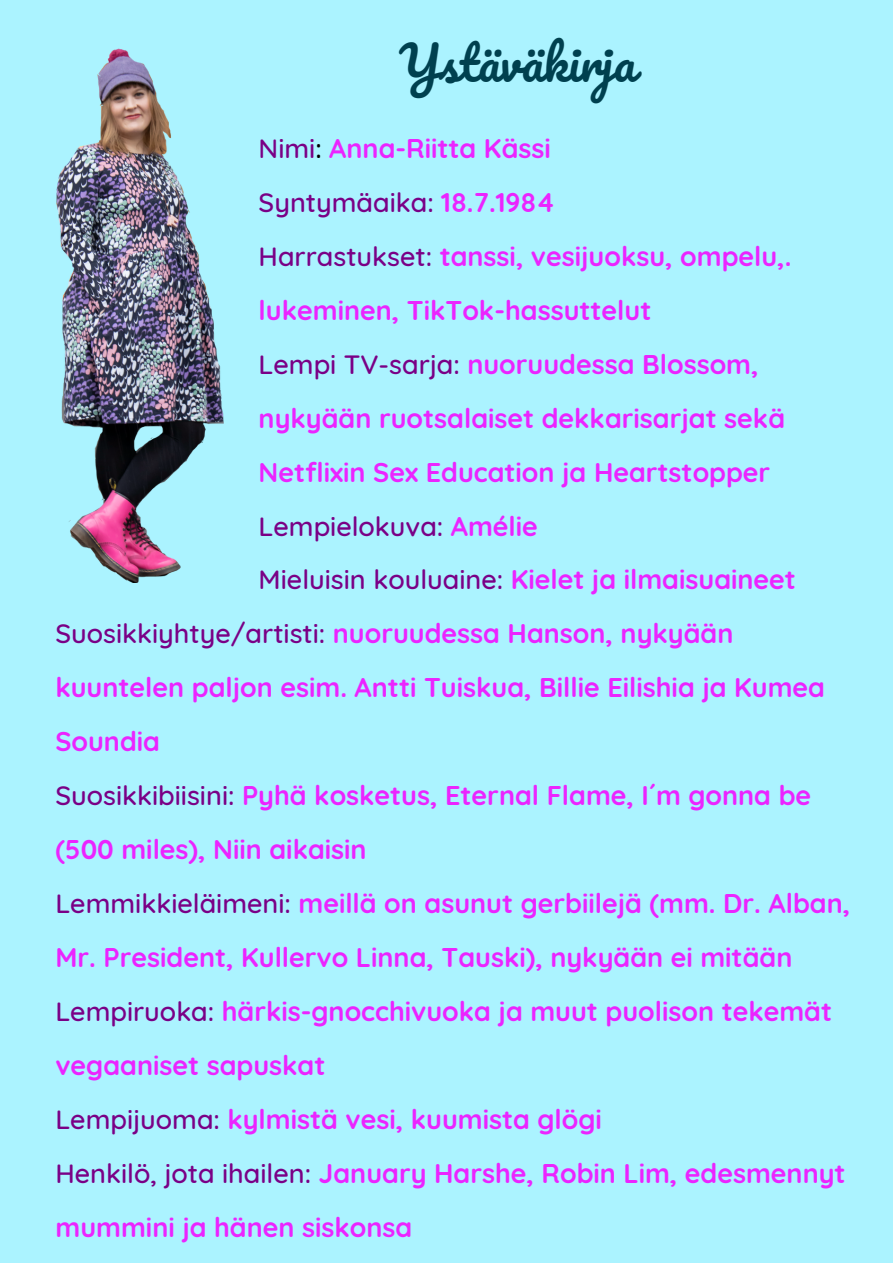
<style>
.page{position:relative;width:893px;height:1264px;background:#fff}
.page>*{position:absolute;margin:0;border:0;box-sizing:border-box;transform-origin:0 0}
.t1{font:47.25px "Pacifico";color:#00404f}
.t2{font:700 27px "Quicksand";color:#eb24fe}
.t3{font:500 27px "Quicksand";color:#7a0086}
.s1{font-weight:500;color:#7a0086}
.s2{font-weight:500;color:#000}
.s3{font-weight:700;color:#eb24fe}
</style>
<div class="page">
<div style="left:0;top:0;width:892px;height:1262px;background:#abf3ff"></div>
<img style="left:56px;top:48px;width:167px;height:534px">
<h1 class="t1" style="left:399px;top:38px;width:238px">Ystäväkirja</h1>
<p class="t2" style="left:258px;top:131px;width:294px"><span class="s1">Nimi</span><span class="s2">:</span> Anna-Riitta Kässi</p>
<p class="t3" style="left:258px;top:185px;width:298px">Syntymäaika: <span class="s3">18.7.1984</span></p>
<p class="t2" style="left:258px;top:238px;width:534px"><span class="s1">Harrastukset:</span> tanssi, vesijuoksu, ompelu,.</p>
<p class="t2" style="left:258px;top:292px;width:394px">lukeminen, TikTok-hassuttelut</p>
<p class="t2" style="left:258px;top:346px;width:501px"><span class="s1">Lempi TV-sarja:</span> nuoruudessa Blossom,</p>
<p class="t2" style="left:258px;top:400px;width:528px">nykyään ruotsalaiset dekkarisarjat sekä</p>
<p class="t2" style="left:258px;top:454px;width:513px">Netflixin Sex Education ja Heartstopper</p>
<p class="t3" style="left:258px;top:508px;width:281px">Lempielokuva: <span class="s3">Amélie</span></p>
<p class="t2" style="left:258px;top:562px;width:538px"><span class="s1">Mieluisin kouluaine:</span> Kielet ja ilmaisuaineet</p>
<p class="t2" style="left:55px;top:616px;width:679px"><span class="s1">Suosikkiyhtye/artisti:</span> nuoruudessa Hanson, nykyään</p>
<p class="t2" style="left:55px;top:670px;width:771px">kuuntelen paljon esim. Antti Tuiskua, Billie Eilishia ja Kumea</p>
<p class="t2" style="left:55px;top:724px;width:106px">Soundia</p>
<p class="t2" style="left:55px;top:778px;width:757px"><span class="s1">Suosikkibiisini:</span> Pyhä kosketus, Eternal Flame, I´m gonna be</p>
<p class="t2" style="left:55px;top:832px;width:313px">(500 miles), Niin aikaisin</p>
<p class="t2" style="left:55px;top:886px;width:796px"><span class="s1">Lemmikkieläimeni:</span> meillä on asunut gerbiilejä (mm. Dr. Alban,</p>
<p class="t2" style="left:55px;top:940px;width:738px">Mr. President, Kullervo Linna, Tauski), nykyään ei mitään</p>
<p class="t2" style="left:55px;top:994px;width:778px"><span class="s1">Lempiruoka:</span> härkis-gnocchivuoka ja muut puolison tekemät</p>
<p class="t2" style="left:55px;top:1048px;width:271px">vegaaniset sapuskat</p>
<p class="t2" style="left:55px;top:1102px;width:548px"><span class="s1">Lempijuoma:</span> kylmistä vesi, kuumista glögi</p>
<p class="t2" style="left:55px;top:1156px;width:791px"><span class="s1">Henkilö, jota ihailen:</span> January Harshe, Robin Lim, edesmennyt</p>
<p class="t2" style="left:55px;top:1210px;width:358px">mummini ja hänen siskonsa</p>
</div>
